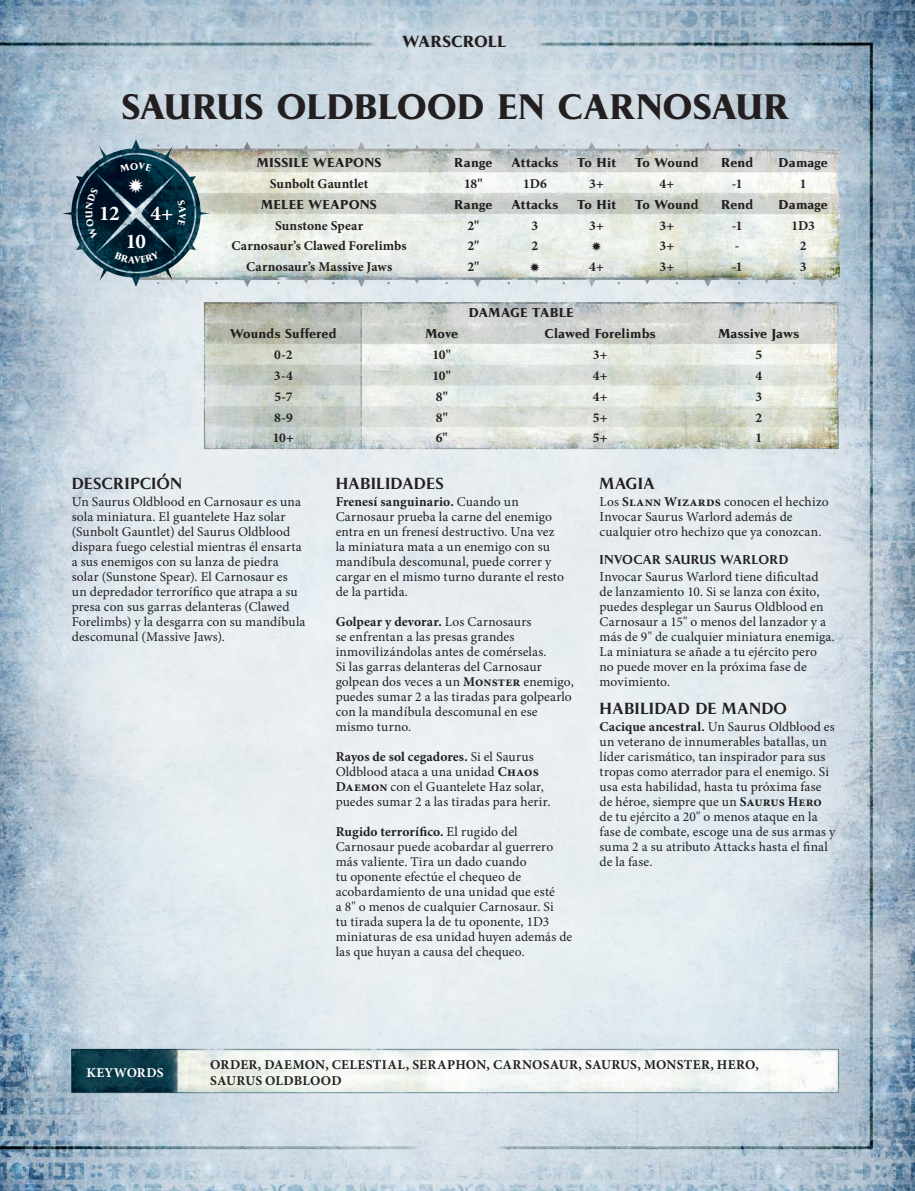
<style>
.page{position:relative;width:915px;height:1191px;background:#fff}
.page>*{position:absolute;margin:0;border:0;box-sizing:border-box;transform-origin:0 0}
._1c__Warscroll_Heade{font:700 33px "Pompei Std";letter-spacing:-.005em;color:#231f20}
._3g__Warscroll_Body{font:700 21px "Minion Pro";color:#fff}
._2i__Lexicon_Body_Co{font:600 15px "Pompei Std";letter-spacing:.015em;color:#231f20}
._1e__Sub_Subheader{font:600 15px "Pompei Std";letter-spacing:.005em;color:#231f20}
._1c__Warscroll_Heade-2{font:700 15px "Pompei Std";letter-spacing:.005em;color:#231f20}
._2i__Lexicon_Body_Co-2{font:13.5px/15px "Minion Pro";letter-spacing:.005em;color:#231f20}
._2_k_Table_body_copy{font:700 13.5px "Minion Pro";color:#231f20}
._3h__Warscroll_Keywo{font:700 13.5px/16.2px "Minion Pro";letter-spacing:.02em;color:#231f20}
._3f__Warscroll_Table{font:700 13.5px "Minion Pro";color:#231f20}
._3h__Warscroll_Keywo-2{font:700 13.5px "Minion Pro";letter-spacing:.01em;color:#fff}
._2_j_Table_Header{font:700 12px "Pompei Std";letter-spacing:.02em;color:#231f20}
._3e__Warscroll_Table{font:700 12px "Pompei Std";letter-spacing:.015em;color:#231f20}
._1f__Warscroll_Sub_s{font:600 12px "Pompei Std";letter-spacing:.02em;color:#231f20}
.s1{font-weight:700}
</style>
<div class="page">
<img style="left:0;top:0;width:914px;height:1191px">
<img style="left:136px;top:131px;width:703px;height:160px">
<img style="left:62px;top:139px;width:148px;height:148px">
<img style="left:64px;top:1031px;width:778px;height:69px">
<img style="left:192px;top:281px;width:646px;height:180px">
<svg style="left:177px;top:200px;width:9px;height:26px"></svg>
<svg style="left:115px;top:251px;width:44px;height:12px"></svg>
<svg style="left:85px;top:188px;width:14px;height:50px"></svg>
<svg style="left:591px;top:241px;width:10px;height:10px"></svg>
<svg style="left:530px;top:262px;width:9px;height:10px"></svg>
<svg style="left:120px;top:163px;width:32px;height:30px"></svg>
<p class="_1c__Warscroll_Heade-2" style="left:402px;top:32px;width:105px">WARSCROLL</p>
<p class="_1c__Warscroll_Heade" style="left:121px;top:85px;width:668px">SAURUS OLDBLOOD EN CARNOSAUR</p>
<p class="_2_j_Table_Header" style="left:257px;top:154px;width:126px">MISSILE WEAPONS</p>
<p class="_2_j_Table_Header" style="left:454px;top:154px;width:40px">Range</p>
<p class="_2_j_Table_Header" style="left:511px;top:154px;width:48px">Attacks</p>
<p class="_2_j_Table_Header" style="left:577px;top:154px;width:41px">To Hit</p>
<p class="_2_j_Table_Header" style="left:635px;top:154px;width:65px">To Wound</p>
<p class="_2_j_Table_Header" style="left:721px;top:154px;width:34px">Rend</p>
<p class="_2_j_Table_Header" style="left:778px;top:154px;width:51px">Damage</p>
<p class="_2_k_Table_body_copy" style="left:270px;top:174px;width:100px">Sunbolt Gauntlet</p>
<p class="_2_k_Table_body_copy" style="left:464px;top:174px;width:20px">18"</p>
<p class="_2_k_Table_body_copy" style="left:523px;top:174px;width:25px">1D6</p>
<p class="_2_k_Table_body_copy" style="left:589px;top:174px;width:16px">3+</p>
<p class="_2_k_Table_body_copy" style="left:659px;top:174px;width:16px">4+</p>
<p class="_2_k_Table_body_copy" style="left:731px;top:174px;width:12px">-1</p>
<p class="_2_k_Table_body_copy" style="left:799px;top:174px;width:8px">1</p>
<p class="_2_j_Table_Header" style="left:261px;top:196px;width:117px">MELEE WEAPONS</p>
<p class="_2_j_Table_Header" style="left:454px;top:196px;width:40px">Range</p>
<p class="_2_j_Table_Header" style="left:511px;top:196px;width:48px">Attacks</p>
<p class="_2_j_Table_Header" style="left:577px;top:196px;width:41px">To Hit</p>
<p class="_2_j_Table_Header" style="left:635px;top:196px;width:65px">To Wound</p>
<p class="_2_j_Table_Header" style="left:721px;top:196px;width:34px">Rend</p>
<p class="_2_j_Table_Header" style="left:778px;top:196px;width:51px">Damage</p>
<p class="_2_k_Table_body_copy" style="left:275px;top:216px;width:90px">Sunstone Spear</p>
<p class="_2_k_Table_body_copy" style="left:467px;top:216px;width:14px">2"</p>
<p class="_2_k_Table_body_copy" style="left:531px;top:216px;width:8px">3</p>
<p class="_2_k_Table_body_copy" style="left:589px;top:216px;width:16px">3+</p>
<p class="_2_k_Table_body_copy" style="left:659px;top:216px;width:16px">3+</p>
<p class="_2_k_Table_body_copy" style="left:731px;top:216px;width:12px">-1</p>
<p class="_2_k_Table_body_copy" style="left:791px;top:216px;width:25px">1D3</p>
<p class="_2_k_Table_body_copy" style="left:231px;top:237px;width:177px">Carnosaur’s Clawed Forelimbs</p>
<p class="_2_k_Table_body_copy" style="left:467px;top:237px;width:14px">2"</p>
<p class="_2_k_Table_body_copy" style="left:531px;top:237px;width:8px">2</p>
<p class="_2_k_Table_body_copy" style="left:659px;top:237px;width:16px">3+</p>
<p class="_2_k_Table_body_copy" style="left:734px;top:237px;width:6px">-</p>
<p class="_2_k_Table_body_copy" style="left:799px;top:237px;width:8px">2</p>
<p class="_2_k_Table_body_copy" style="left:246px;top:257px;width:147px">Carnosaur’s Massive Jaws</p>
<p class="_2_k_Table_body_copy" style="left:467px;top:257px;width:14px">2"</p>
<p class="_2_k_Table_body_copy" style="left:589px;top:257px;width:16px">4+</p>
<p class="_2_k_Table_body_copy" style="left:659px;top:257px;width:16px">3+</p>
<p class="_2_k_Table_body_copy" style="left:731px;top:257px;width:12px">-1</p>
<p class="_2_k_Table_body_copy" style="left:799px;top:257px;width:8px">3</p>
<p class="_3g__Warscroll_Body" style="left:99px;top:199px;width:22px">12</p>
<p class="_3g__Warscroll_Body" style="left:150px;top:199px;width:24px">4+</p>
<p class="_3g__Warscroll_Body" style="left:126px;top:226px;width:22px">10</p>
<p class="_3e__Warscroll_Table" style="left:469px;top:304px;width:106px">DAMAGE TABLE</p>
<p class="_3e__Warscroll_Table" style="left:230px;top:325px;width:108px">Wounds Suffered</p>
<p class="_3e__Warscroll_Table" style="left:425px;top:325px;width:34px">Move</p>
<p class="_3e__Warscroll_Table" style="left:544px;top:325px;width:112px">Clawed Forelimbs</p>
<p class="_3e__Warscroll_Table" style="left:718px;top:325px;width:82px">Massive Jaws</p>
<p class="_3f__Warscroll_Table" style="left:274px;top:345px;width:20px">0-2</p>
<p class="_3f__Warscroll_Table" style="left:432px;top:345px;width:20px">10"</p>
<p class="_3f__Warscroll_Table" style="left:592px;top:345px;width:16px">3+</p>
<p class="_3f__Warscroll_Table" style="left:755px;top:345px;width:8px">5</p>
<p class="_3f__Warscroll_Table" style="left:274px;top:366px;width:21px">3-4</p>
<p class="_3f__Warscroll_Table" style="left:432px;top:366px;width:20px">10"</p>
<p class="_3f__Warscroll_Table" style="left:592px;top:366px;width:16px">4+</p>
<p class="_3f__Warscroll_Table" style="left:755px;top:366px;width:8px">4</p>
<p class="_3f__Warscroll_Table" style="left:274px;top:387px;width:20px">5-7</p>
<p class="_3f__Warscroll_Table" style="left:435px;top:387px;width:14px">8"</p>
<p class="_3f__Warscroll_Table" style="left:592px;top:387px;width:16px">4+</p>
<p class="_3f__Warscroll_Table" style="left:755px;top:387px;width:8px">3</p>
<p class="_3f__Warscroll_Table" style="left:274px;top:408px;width:20px">8-9</p>
<p class="_3f__Warscroll_Table" style="left:435px;top:408px;width:14px">8"</p>
<p class="_3f__Warscroll_Table" style="left:592px;top:408px;width:16px">5+</p>
<p class="_3f__Warscroll_Table" style="left:755px;top:408px;width:8px">2</p>
<p class="_3f__Warscroll_Table" style="left:273px;top:428px;width:23px">10+</p>
<p class="_3f__Warscroll_Table" style="left:435px;top:428px;width:13px">6"</p>
<p class="_3f__Warscroll_Table" style="left:592px;top:428px;width:16px">5+</p>
<p class="_3f__Warscroll_Table" style="left:755px;top:428px;width:8px">1</p>
<p class="_1e__Sub_Subheader" style="left:72px;top:473px;width:112px">DESCRIPCIÓN</p>
<p class="_2i__Lexicon_Body_Co-2" style="left:72px;top:494px;width:235px">Un Saurus Oldblood en Carnosaur es una sola miniatura. El guantelete Haz solar (Sunbolt Gauntlet) del Saurus Oldblood dispara fuego celestial mientras él ensarta a sus enemigos con su lanza de piedra solar (Sunstone Spear). El Carnosaur es un depredador terrorífico que atrapa a su presa con sus garras delanteras (Clawed Forelimbs) y la desgarra con su mandíbula descomunal (Massive Jaws).</p>
<p class="_2i__Lexicon_Body_Co" style="left:335px;top:473px;width:110px">HABILIDADES</p>
<p class="_2i__Lexicon_Body_Co-2" style="left:335px;top:494px;width:230px"><span class="s1">Frenesí sanguinario.</span> Cuando un Carnosaur prueba la carne del enemigo entra en un frenesí destructivo. Una vez la miniatura mata a un enemigo con su mandíbula descomunal, puede correr y cargar en el mismo turno durante el resto de la partida.</p>
<p class="_2i__Lexicon_Body_Co-2" style="left:335px;top:614px;width:239px"><span class="s1">Golpear y devorar.</span> Los Carnosaurs<br>se enfrentan a las presas grandes inmovilizándolas antes de comérselas.<br>Si las garras delanteras del Carnosaur golpean dos veces a un <span class="s1">Monster</span> enemigo, puedes sumar 2 a las tiradas para golpearlo con la mandíbula descomunal en ese mismo turno.</p>
<p class="_2i__Lexicon_Body_Co-2" style="left:335px;top:749px;width:216px"><span class="s1">Rayos de sol cegadores.</span> Si el Saurus Oldblood ataca a una unidad <span class="s1">Chaos Daemon</span> con el Guantelete Haz solar, puedes sumar 2 a las tiradas para herir.</p>
<p class="_2i__Lexicon_Body_Co-2" style="left:335px;top:824px;width:238px"><span class="s1">Rugido terrorífico.</span> El rugido del Carnosaur puede acobardar al guerrero más valiente. Tira un dado cuando<br>tu oponente efectúe el chequeo de acobardamiento de una unidad que esté<br>a 8" o menos de cualquier Carnosaur. Si<br>tu tirada supera la de tu oponente, 1D3 miniaturas de esa unidad huyen además de las que huyan a causa del chequeo.</p>
<p class="_2i__Lexicon_Body_Co" style="left:599px;top:473px;width:57px">MAGIA</p>
<p class="_2i__Lexicon_Body_Co-2" style="left:599px;top:494px;width:231px">Los <span class="s1">Slann Wizards</span> conocen el hechizo<br>Invocar Saurus Warlord además de cualquier otro hechizo que ya conozcan.</p>
<p class="_1f__Warscroll_Sub_s" style="left:599px;top:552px;width:190px">INVOCAR SAURUS WARLORD</p>
<p class="_2i__Lexicon_Body_Co-2" style="left:599px;top:569px;width:237px">Invocar Saurus Warlord tiene dificultad de lanzamiento 10. Si se lanza con éxito, puedes desplegar un Saurus Oldblood en Carnosaur a 15" o menos del lanzador y a más de 9" de cualquier miniatura enemiga.<br>La miniatura se añade a tu ejército pero<br>no puede mover en la próxima fase de movimiento.</p>
<p class="_2i__Lexicon_Body_Co" style="left:599px;top:698px;width:189px">HABILIDAD DE MANDO</p>
<p class="_2i__Lexicon_Body_Co-2" style="left:599px;top:719px;width:237px"><span class="s1">Cacique ancestral.</span> Un Saurus Oldblood es un veterano de innumerables batallas, un líder carismático, tan inspirador para sus tropas como aterrador para el enemigo. Si usa esta habilidad, hasta tu próxima fase de héroe, siempre que un <span class="s1">Saurus Hero </span>de tu ejército a 20" o menos ataque en la fase de combate, escoge una de sus armas y suma 2 a su atributo Attacks hasta el final de la fase.</p>
<p class="_3h__Warscroll_Keywo-2" style="left:86px;top:1063px;width:79px">KEYWORDS</p>
<p class="_3h__Warscroll_Keywo" style="left:210px;top:1056px;width:550px">ORDER, DAEMON, CELESTIAL, SERAPHON, CARNOSAUR, SAURUS, MONSTER, HERO,<br>SAURUS OLDBLOOD</p>
</div>
